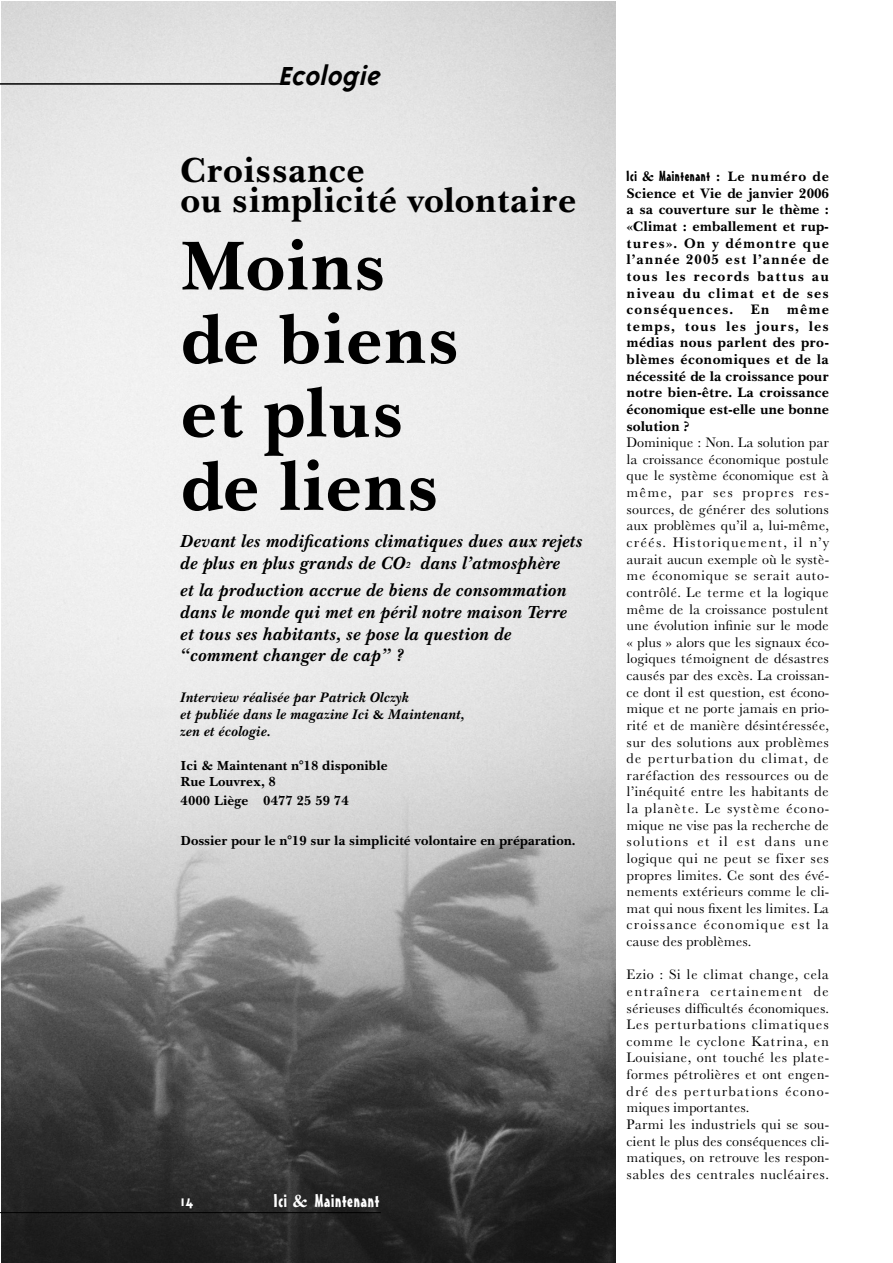
<style>
.page{position:relative;width:893px;height:1263px;background:#fff}
.page>*{position:absolute;margin:0;border:0;box-sizing:border-box;transform-origin:0 0}
.t1{font:700 72px/73.5px "Baskerville No 2 BT";color:#000}
.t2{font:700 36px/30px "Baskerville No 2 BT";color:#000}
.t3{font:italic 700 30px "Triplex";color:#000}
.t4{font:italic 700 18px/21.6px "Baskerville BT";color:#000}
.t5{font:18px "Mister Earl BT";letter-spacing:.04em;color:#fff}
.t6{font:700 16.5px "Triplex";color:#fff}
.t7{font:14.25px/16.6px "Baskerville No 2 BT";letter-spacing:.015em;color:#000;text-align:justify}
.t8{font:700 14.25px/16.6px "Baskerville No 2 BT";letter-spacing:-.01em;color:#000;text-align:justify}
.t9{font:italic 700 14.25px/17.1px "Baskerville BT";color:#000}
.t10{font:14.25px "Mister Earl BT";letter-spacing:.04em;color:#000}
.t11{font:700 13.5px/16.2px "Baskerville BT";color:#000}
.s1{font-size:9px}
.s2{font-family:"Garamond";font-style:normal}
.s3{font-family:"Baskerville BT";font-weight:700}
.s4{font-family:"Baskerville No 2 BT";font-weight:700}
</style>
<div class="page">
<img style="left:1px;top:1px;width:614px;height:1262px">
<hr style="left:0;top:1212px;width:381px;height:1px;background:#000">
<hr style="left:0;top:83px;width:287px;height:2px;background:#000">
<h3 class="t3" style="left:278px;top:64px;width:108px">Ecologie</h3>
<h2 class="t2" style="left:181px;top:159px;width:397px">Croissance<br>ou simplicité volontaire</h2>
<h1 class="t1" style="left:181px;top:238px;width:281px">Moins de biens et plus de liens</h1>
<p class="t4" style="left:181px;top:532px;width:404px">Devant les modifications climatiques dues aux rejets de plus en plus grands de CO<span class="s1">2</span> dans l’atmosphère</p>
<p class="t4" style="left:181px;top:582px;width:388px">et la production accrue de biens de consommation dans le monde qui met en péril notre maison Terre et tous ses habitants, se pose la question de “comment changer de cap” ?</p>
<p class="t9" style="left:181px;top:690px;width:286px">Interview réalisée par Patrick Olczyk<br>et publiée dans le magazine Ici <span class="s2">&amp;</span> Maintenant, zen et écologie.</p>
<p class="t11" style="left:181px;top:758px;width:208px">Ici &amp; Maintenant n°18 disponible<br>Rue Louvrex, 8</p>
<p class="t11" style="left:181px;top:794px;width:170px">4000 Liège 0477 25 59 74</p>
<p class="t11" style="left:181px;top:834px;width:396px">Dossier pour le n°19 sur la simplicité volontaire en préparation.</p>
<p class="t6" style="left:181px;top:1195px;width:14px">14</p>
<p class="t5" style="left:274px;top:1194px;width:107px">Ici <span class="s3">&amp;</span> Maintenant</p>
<p class="t10" style="left:627px;top:171px;width:204px">Ici <span class="s3">&amp;</span> Maintenant <span class="s4">: Le numéro de</span></p>
<p class="t8" style="left:627px;top:187px;width:204px">Science et Vie de janvier 2006 a sa couverture sur le thème : «Climat : emballement et rup&shy;tures». On y démontre que l’année 2005 est l’année de tous les records battus au niveau du climat et de ses conséquences. En même temps, tous les jours, les médias nous parlent des pro&shy;blèmes économiques et de la nécessité de la croissance pour notre bien-être. La croissance économique est-elle une bonne solution ?</p>
<p class="t7" style="left:627px;top:436px;width:204px">Dominique : Non. La solution par la croissance économique postule que le système économique est à même, par ses propres res&shy;sources, de générer des solutions aux problèmes qu’il a, lui-même, créés. Historiquement, il n’y aurait aucun exemple où le systè&shy;me économique se serait auto&shy;contrôlé. Le terme et la logique même de la croissance postulent une évolution infinie sur le mode « plus » alors que les signaux éco&shy;logiques témoignent de désastres causés par des excès. La croissan&shy;ce dont il est question, est écono&shy;mique et ne porte jamais en prio&shy;rité et de manière désintéressée, sur des solutions aux problèmes de perturbation du climat, de raréfaction des ressources ou de l’inéquité entre les habitants de la planète. Le système écono&shy;mique ne vise pas la recherche de solutions et il est dans une logique qui ne peut se fixer ses propres limites. Ce sont des évé&shy;nements extérieurs comme le cli&shy;mat qui nous fixent les limites. La croissance économique est la cause des problèmes.</p>
<p class="t7" style="left:627px;top:968px;width:204px;text-align:left">Ezio : Si le climat change, cela entraînera certainement de sérieuses difficultés économiques.<br>Les perturbations climatiques comme le cyclone Katrina, en<br>Louisiane, ont touché les plate&shy;formes pétrolières et ont engen&shy;dré des perturbations écono&shy;miques importantes.<br>Parmi les industriels qui se sou&shy;cient le plus des conséquences cli&shy;matiques, on retrouve les respon&shy;sables des centrales nucléaires.</p>
</div>
